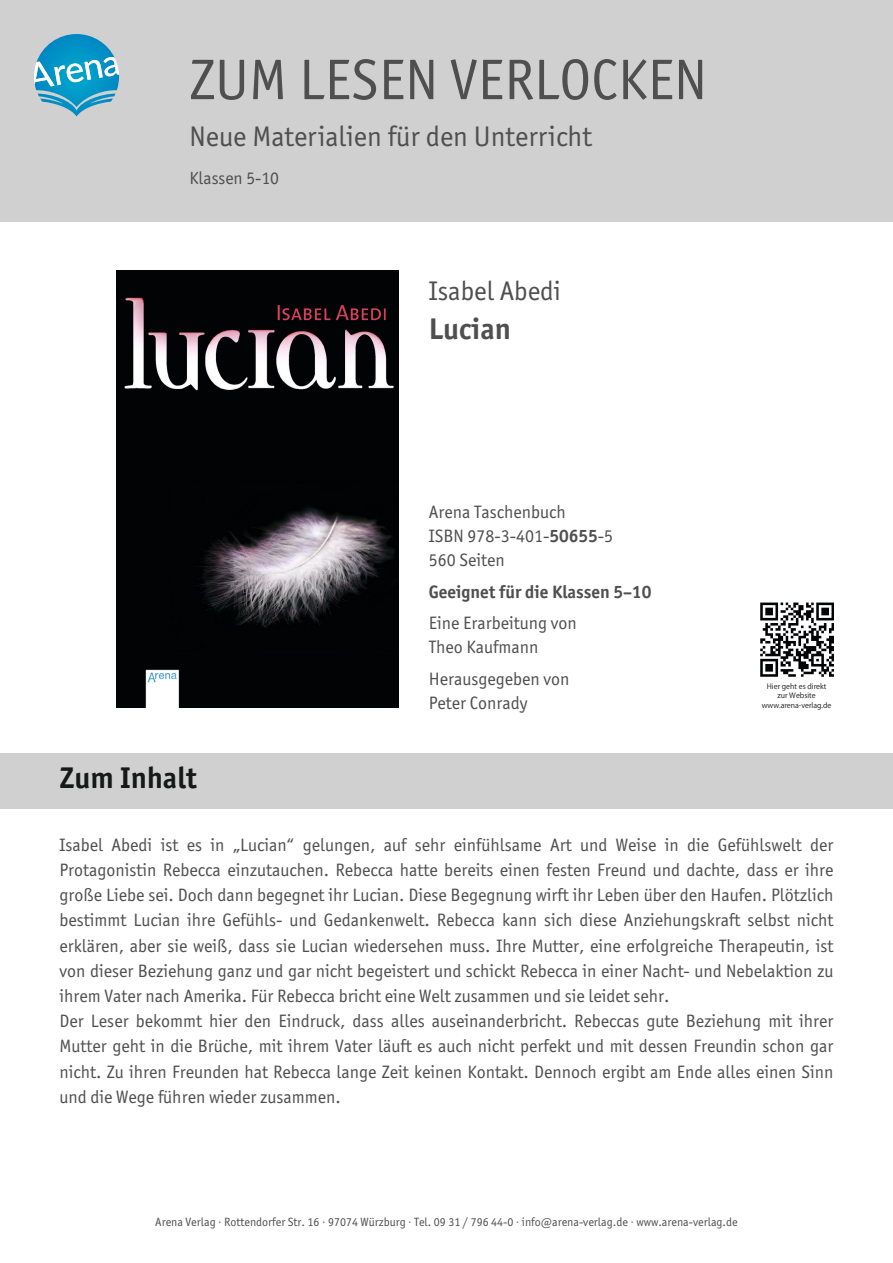
<style>
.page{position:relative;width:893px;height:1263px;background:#fff}
.page>*{position:absolute;margin:0;border:0;box-sizing:border-box;transform-origin:0 0}
.t1{font:57.3px "Officina Sans ITC Pro";color:#4f4f4f}
.Fließtext{font:700 30px "Officina Sans ITC Pro";color:#171818}
.Fließtext-2{font:700 30px "Officina Sans ITC Pro";color:#4f4f4f}
.t2{font:28.5px "Officina Sans ITC Pro";color:#4f4f4f}
.Fließtext-3{font:27px "Officina Sans ITC Pro";color:#4f4f4f}
.Fließtext-4{font:18px/25.2px "Officina Sans ITC Pro";color:#4f4f4f}
.Fließtext-5{font:700 18px/31.5px "Officina Sans ITC Pro";color:#4f4f4f}
.t3{font:17.7px "Officina Sans ITC Pro";color:#4f4f4f}
.t4{font:12px "Officina Sans ITC Pro";color:#4f4f4f}
.Fließtext-6{font:7.35px/9.8px "Koz Go Pr 6 N";color:#171818;text-align:center}
.s1{font-weight:700}
.s2{font-weight:400}
</style>
<div class="page">
<div style="left:0;top:0;width:893px;height:221px;background:#d0d0d0"></div>
<div style="left:0;top:754px;width:893px;height:55px;background:#d0d0d0"></div>
<svg style="left:34px;top:34px;width:85px;height:73px"></svg>
<img style="left:760px;top:602px;width:73px;height:74px">
<img style="left:117px;top:270px;width:281px;height:438px">
<h1 class="t1" style="left:189px;top:46px;width:519px">ZUM LESEN VERLOCKEN</h1>
<h3 class="t2" style="left:189px;top:120px;width:404px">Neue Materialien für den Unterricht</h3>
<p class="t3" style="left:189px;top:168px;width:91px">Klassen 5-10</p>
<p class="Fließtext" style="left:60px;top:759px;width:139px">Zum Inhalt</p>
<p class="Fließtext-3" style="left:429px;top:275px;width:134px">Isabel Abedi</p>
<p class="Fließtext-2" style="left:429px;top:310px;width:84px">Lucian</p>
<p class="Fließtext-4" style="left:429px;top:500px;width:186px;line-height:24px">Arena Taschenbuch<br>ISBN 978-3-401-<span class="s1">50655</span>-5<br>560 Seiten</p>
<p class="Fließtext-5" style="left:429px;top:576px;width:224px">Geeignet für die Klassen 5–10<br><span class="s2">Eine Erarbeitung von</span></p>
<p class="Fließtext-4" style="left:429px;top:631px;width:142px;line-height:31.5px">Theo Kaufmann<br>Herausgegeben von</p>
<p class="Fließtext-4" style="left:429px;top:690px;width:100px">Peter Conrady</p>
<p class="Fließtext-6" style="left:762px;top:681px;width:71px">Hier geht es direkt zur Website www.arena-verlag.de</p>
<p class="Fließtext-4" style="left:60px;top:832px;width:775px">Isabel Abedi ist es in „Lucian“ gelungen, auf sehr einfühlsame Art und Weise in die Gefühlswelt der Protagonistin Rebecca einzutauchen. Rebecca hatte bereits einen festen Freund und dachte, dass er ihre große Liebe sei. Doch dann begegnet ihr Lucian. Diese Begegnung wirft ihr Leben über den Haufen. Plötzlich bestimmt Lucian ihre Gefühls- und Gedankenwelt. Rebecca kann sich diese Anziehungskraft selbst nicht erklären, aber sie weiß, dass sie Lucian wiedersehen muss. Ihre Mutter, eine erfolgreiche Therapeutin, ist von dieser Beziehung ganz und gar nicht begeistert und schickt Rebecca in einer Nacht- und Nebelaktion zu ihrem Vater nach Amerika. Für Rebecca bricht eine Welt zusammen und sie leidet sehr.<br>Der Leser bekommt hier den Eindruck, dass alles auseinanderbricht. Rebeccas gute Beziehung mit ihrer Mutter geht in die Brüche, mit ihrem Vater läuft es auch nicht perfekt und mit dessen Freundin schon gar nicht. Zu ihren Freunden hat Rebecca lange Zeit keinen Kontakt. Dennoch ergibt am Ende alles einen Sinn und die Wege führen wieder zusammen.</p>
<p class="t4" style="left:155px;top:1215px;width:584px">Arena Verlag · Rottendorfer Str. 16 · 97074 Würzburg · Tel. 09 31 / 796 44-0 · info@arena-verlag.de · www.arena-verlag.de</p>
</div>
